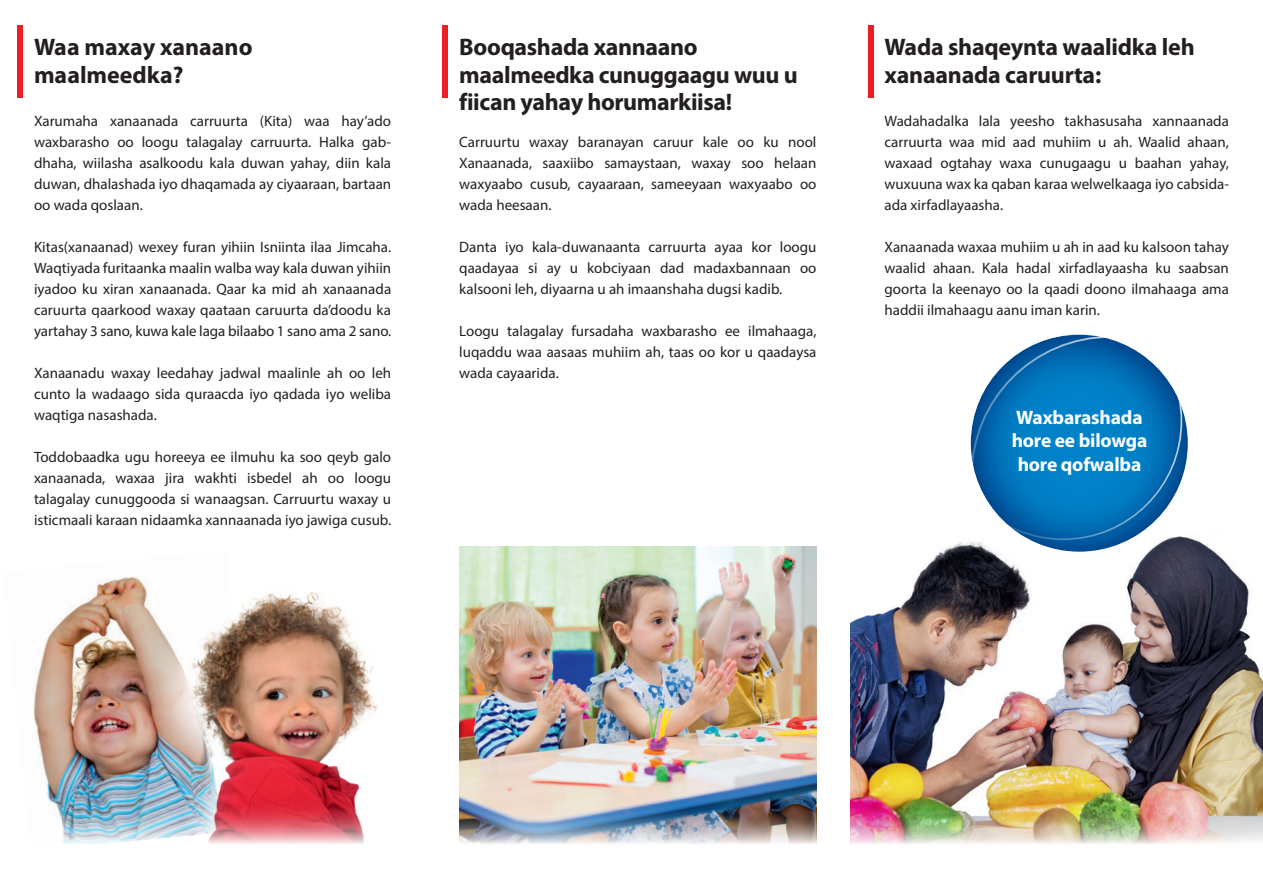
<style>
.page{position:relative;width:1263px;height:893px;background:#fff}
.page>*{position:absolute;margin:0;border:0;box-sizing:border-box;transform-origin:0 0}
.t1{font:700 24px/27.5px "Myriad Pro";letter-spacing:-.015em;color:#231f20}
.t2{font:700 19.5px/23.4px "Myriad Pro";letter-spacing:-.01em;color:#fff;text-align:center}
.t3{font:15px/21px "Myriad Pro";color:#231f20;text-align:justify}
</style>
<div class="page">
<img style="left:33px;top:577px;width:111px;height:224px">
<img style="left:144px;top:585px;width:36px;height:216px">
<img style="left:180px;top:591px;width:198px;height:210px">
<img style="left:850px;top:548px;width:413px;height:253px">
<img style="left:459px;top:546px;width:357px;height:255px">
<div style="left:17px;top:26px;width:6px;height:72px;background:#ee1d23"></div>
<div style="left:442px;top:26px;width:6px;height:72px;background:#ee1d23"></div>
<div style="left:867px;top:26px;width:6px;height:72px;background:#ee1d23"></div>
<img style="left:50px;top:801px;width:1213px;height:43px">
<svg style="left:949px;top:538px;width:261px;height:36px"></svg>
<svg style="left:968px;top:334px;width:221px;height:218px"></svg>
<svg style="left:970px;top:335px;width:171px;height:174px;background:#1f85c3"></svg>
<h1 class="t1" style="left:34px;top:33px;width:220px">Waa maxay xanaano maalmeedka?</h1>
<h1 class="t1" style="left:459px;top:33px;width:340px">Booqashada xannaano maalmeedka cunuggaagu wuu u fiican yahay horumarkiisa!</h1>
<h1 class="t1" style="left:884px;top:33px;width:312px">Wada shaqeynta waalidka leh xanaanada caruurta:</h1>
<p class="t3" style="left:34px;top:110px;width:359px">Xarumaha xanaanada carruurta (Kita) waa hay’ado waxbarasho oo loogu talagalay carruurta. Halka gab&shy;dhaha, wiilasha asalkoodu kala duwan yahay, diin kala duwan, dhalashada iyo dhaqamada ay ciyaaraan, bartaan oo wada qoslaan.</p>
<p class="t3" style="left:34px;top:236px;width:359px">Kitas(xanaanad) wexey furan yihiin Isniinta ilaa Jimcaha.<br>Waqtiyada furitaanka maalin walba way kala duwan yihiin iyadoo ku xiran xanaanada. Qaar ka mid ah xanaanada caruurta qaarkood waxay qaataan caruurta da’doodu ka yartahay 3 sano, kuwa kale laga bilaabo 1 sano ama 2 sano.</p>
<p class="t3" style="left:34px;top:362px;width:359px">Xanaanadu waxay leedahay jadwal maalinle ah oo leh cunto la wadaago sida quraacda iyo qadada iyo weliba waqtiga nasashada.</p>
<p class="t3" style="left:34px;top:446px;width:359px">Toddobaadka ugu horeeya ee ilmuhu ka soo qeyb galo xanaanada, waxaa jira wakhti isbedel ah oo loogu talagalay cunuggooda si wanaagsan. Carruurtu waxay u isticmaali karaan nidaamka xannaanada iyo jawiga cusub.</p>
<p class="t3" style="left:884px;top:110px;width:346px">Wadahadalka lala yeesho takhasusaha xannaanada carruurta waa mid aad muhiim u ah. Waalid ahaan, waxaad ogtahay waxa cunugaagu u baahan yahay, wuxuuna wax ka qaban karaa welwelkaaga iyo cabsida&shy;ada xirfadlayaasha.</p>
<p class="t3" style="left:884px;top:236px;width:346px">Xanaanada waxaa muhiim u ah in aad ku kalsoon tahay waalid ahaan. Kala hadal xirfadlayaasha ku saabsan goorta la keenayo oo la qaadi doono ilmahaaga ama haddii ilmahaagu aanu iman karin.</p>
<p class="t3" style="left:459px;top:131px;width:359px">Carruurtu waxay baranayan caruur kale oo ku nool Xanaanada, saaxiibo samaystaan, waxay soo helaan waxyaabo cusub, cayaaraan, sameeyaan waxyaabo oo wada heesaan.</p>
<p class="t3" style="left:459px;top:236px;width:359px">Danta iyo kala-duwanaanta carruurta ayaa kor loogu qaadayaa si ay u kobciyaan dad madaxbannaan oo kalsooni leh, diyaarna u ah imaanshaha dugsi kadib.</p>
<p class="t3" style="left:459px;top:320px;width:359px">Loogu talagalay fursadaha waxbarasho ee ilmahaaga, luqaddu waa aasaas muhiim ah, taas oo kor u qaadaysa wada cayaarida.</p>
<h2 class="t2" style="left:1012px;top:405px;width:137px">Waxbarashada hore ee bilowga hore qofwalba</h2>
</div>
